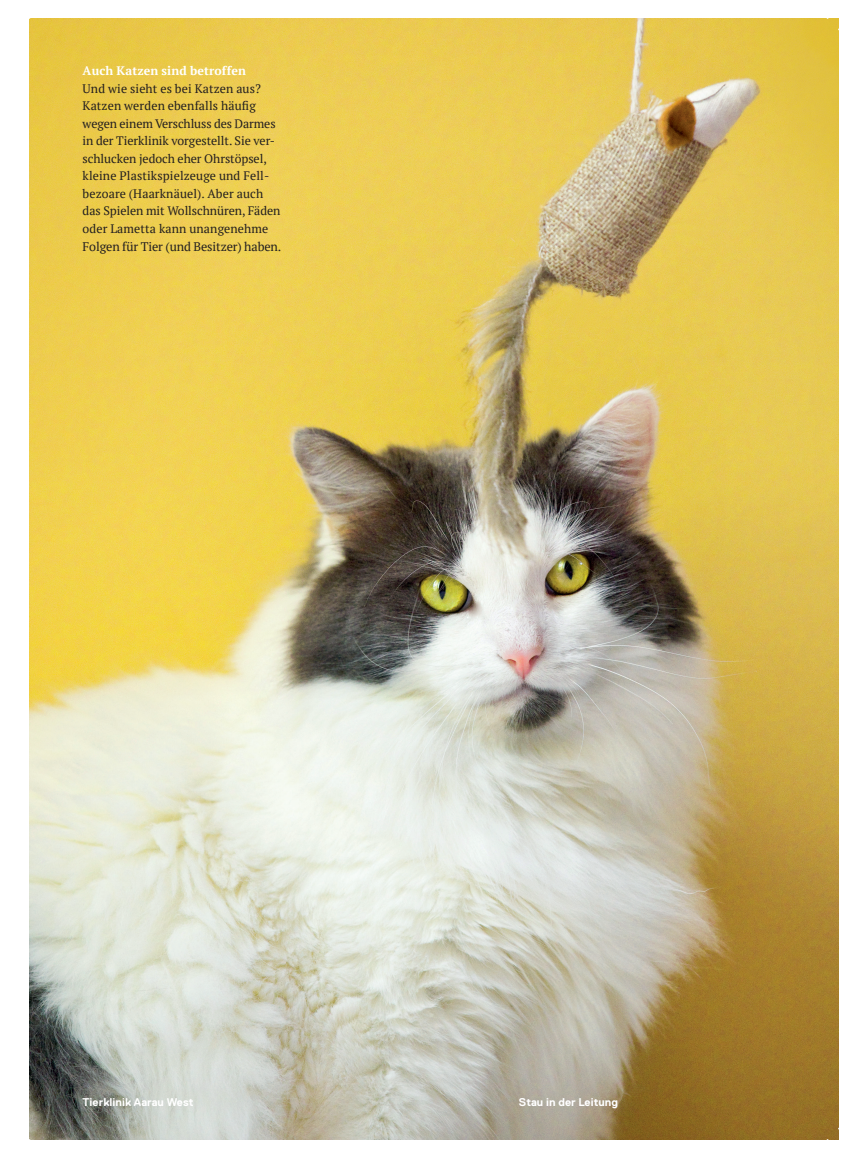
<style>
.page{position:relative;width:857px;height:1158px;background:#fff}
.page>*{position:absolute;margin:0;border:0;box-sizing:border-box;transform-origin:0 0}
.t1{font:12.5px "PT Serif";letter-spacing:-.01em;color:#231f20}
.t2{font:12.25px/17.5px "PT Serif";letter-spacing:.01em;color:#231f20}
.t3{font:700 12.25px "PT Serif";letter-spacing:.01em;color:#fff}
.t4{font:700 11.25px "Replica";letter-spacing:.005em;color:#fff}
</style>
<div class="page">
<img style="left:29px;top:19px;width:808px;height:1119px">
<p class="t3" style="left:83px;top:63px;width:165px">Auch Katzen sind betroffen</p>
<p class="t2" style="left:83px;top:79px;width:199px">Und wie sieht es bei Katzen aus?<br>Katzen werden ebenfalls häufig wegen einem Verschluss des Darmes in der Tierklinik vorgestellt. Sie ver&shy;schlucken jedoch eher Ohrstöpsel, kleine Plastikspielzeuge und Fell&shy;bezoare (Haarknäuel). Aber auch das Spielen mit Wollschnüren, Fäden oder Lametta kann unangenehme</p>
<p class="t1" style="left:83px;top:238px;width:200px">Folgen für Tier (und Besitzer) haben.</p>
<p class="t4" style="left:83px;top:1095px;width:112px">Tierklinik Aarau West</p>
<p class="t4" style="left:518px;top:1095px;width:101px">Stau in der Leitung</p>
</div>
